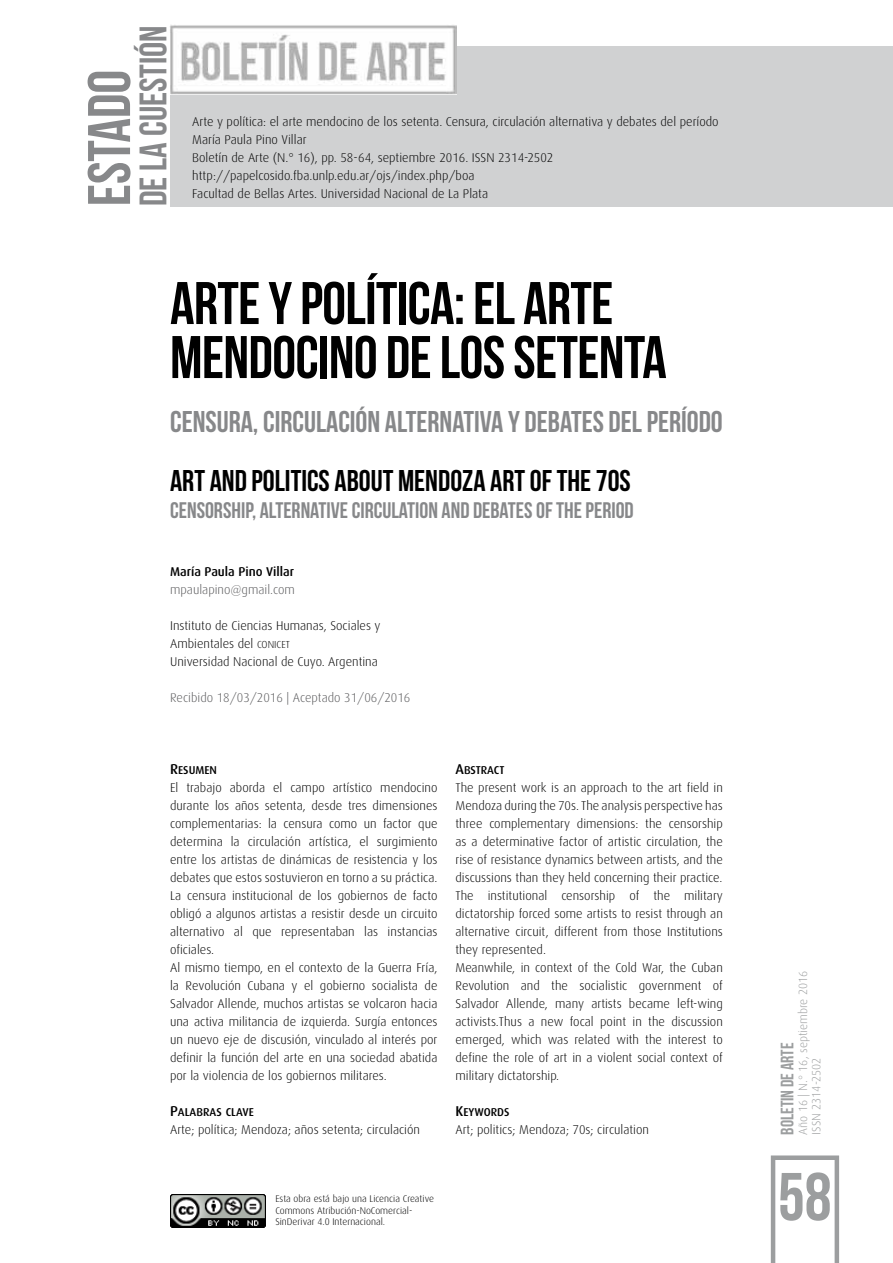
<style>
.page{position:relative;width:893px;height:1263px;background:#fff}
.page>*{position:absolute;margin:0;border:0;box-sizing:border-box;transform-origin:0 0}
.t1{font:67.5px "Bebas Neue";color:#9c9e9f}
.t2{font:60px/54px "Bebas Neue";letter-spacing:-.01em;color:#000}
.t3{font:60px "Bebas Neue";color:#87888a}
.t4{font:38.25px "Bebas Neue";color:#87888a}
.t5{font:30px "Bebas Neue";color:#87888a}
.t6{font:30px "Bebas Neue";color:#000}
.t7{font:22.5px "Bebas Neue";color:#87888a}
.t8{font:18px "Bebas Neue";color:#9c9e9f}
.t9{font:300 12.75px/18px "Dax";color:#000}
.t10{font:300 12.75px "Dax";color:#58585a}
.t11{font:500 12.75px "Dax";color:#000}
.t12{font:300 12px/13.5px "Dax";color:#9c9e9f}
.t13{font:11.4px "Dax Medium SC800";color:#000}
.t14{font:300 9.75px/11.7px "Dax";color:#000}
.s1{font-family:"Dax Light SC800";font-weight:400;font-size:10.2px}
.s2{font-size:14.25px}
</style>
<div class="page">
<svg style="left:771px;top:1155px;width:68px;height:108px"></svg>
<div style="left:170px;top:47px;width:723px;height:160px;background:#d0d1d2"></div>
<img style="left:170px;top:25px;width:286px;height:69px">
<img style="left:170px;top:1194px;width:95px;height:34px">
<h3 class="t4" style="left:132px;top:206px;width:182px;rotate:-90deg">DE LA CUESTIÓN</h3>
<h2 class="t3" style="left:76px;top:206px;width:138px;rotate:-90deg">ESTADO</h2>
<p class="t9" style="left:192px;top:113px;width:528px">Arte y política: el arte mendocino de los setenta. Censura, circulación alternativa y debates del período María Paula Pino Villar<br>Boletín de Arte (N.° 16), pp. 58-64, septiembre 2016. ISSN 2314-2502 http://papelcosido.fba.unlp.edu.ar/ojs/index.php/boa<br>Facultad de Bellas Artes. Universidad Nacional de La Plata</p>
<h2 class="t2" style="left:170px;top:276px;width:498px">ARTE Y POLÍTICA: EL ARTE<br>MENDOCINO DE LOS SETENTA</h2>
<h3 class="t5" style="left:170px;top:405px;width:554px">CENSURA, CIRCULACIÓN ALTERNATIVA Y DEBATES DEL PERÍODO</h3>
<h3 class="t6" style="left:170px;top:464px;width:462px">ART AND POLITICS ABOUT MENDOZA ART OF THE 70S</h3>
<h3 class="t7" style="left:170px;top:497px;width:465px">CENSORSHIP, ALTERNATIVE CIRCULATION AND DEBATES OF THE PERIOD</h3>
<p class="t11" style="left:170px;top:564px;width:126px">María Paula Pino Villar</p>
<p class="t10" style="left:170px;top:583px;width:126px">mpaulapino@gmail.com</p>
<p class="t9" style="left:170px;top:617px;width:212px">Instituto de Ciencias Humanas, Sociales y<br>Ambientales del <span class="s1">CONICET<br></span>Universidad Nacional de Cuyo. Argentina</p>
<p class="t10" style="left:170px;top:691px;width:242px">Recibido 18/03/2016 | Aceptado 31/06/2016</p>
<p class="t13" style="left:170px;top:764px;width:48px"><span class="s2">R</span>ESUMEN</p>
<p class="t9" style="left:170px;top:779px;width:269px">El trabajo aborda el campo artístico mendocino durante los años setenta, desde tres dimensiones complementarias: la censura como un factor que determina la circulación artística, el surgimiento entre los artistas de dinámicas de resistencia y los debates que estos sostuvieron en torno a su práctica.<br>La censura institucional de los gobiernos de facto obligó a algunos artistas a resistir desde un circuito alternativo al que representaban las instancias oficiales.<br>Al mismo tiempo, en el contexto de la Guerra Fría, la Revolución Cubana y el gobierno socialista de Salvador Allende, muchos artistas se volcaron hacia una activa militancia de izquierda. Surgía entonces un nuevo eje de discusión, vinculado al interés por definir la función del arte en una sociedad abatida por la violencia de los gobiernos militares.</p>
<p class="t13" style="left:170px;top:1106px;width:85px"><span class="s2">P</span>ALABRAS CLAVE</p>
<p class="t9" style="left:170px;top:1121px;width:251px">Arte; política; Mendoza; años setenta; circulación</p>
<p class="t13" style="left:455px;top:764px;width:51px"><span class="s2">A</span>BSTRACT</p>
<p class="t9" style="left:455px;top:779px;width:269px">The present work is an approach to the art field in Mendoza during the 70s. The analysis perspective has three complementary dimensions: the censorship as a determinative factor of artistic circulation, the rise of resistance dynamics between artists, and the discussions than they held concerning their practice.<br>The institutional censorship of the military dictatorship forced some artists to resist through an alternative circuit, different from those Institutions they represented.<br>Meanwhile, in context of the Cold War, the Cuban Revolution and the socialistic government of Salvador Allende, many artists became left-wing activists.Thus a new focal point in the discussion emerged, which was related with the interest to define the role of art in a violent social context of military dictatorship.</p>
<p class="t13" style="left:455px;top:1106px;width:56px"><span class="s2">K</span>EYWORDS</p>
<p class="t9" style="left:455px;top:1121px;width:195px">Art; politics; Mendoza; 70s; circulation</p>
<p class="t14" style="left:275px;top:1193px;width:160px">Esta obra está bajo una Licencia Creative<br>Commons Atribución-NoComercial-<br>SinDerivar 4.0 Internacional.</p>
<p class="t12" style="left:796px;top:1134px;width:165px;rotate:-90deg">Año 16 | N.° 16, septiembre 2016<br>ISSN 2314-2502</p>
<h3 class="t8" style="left:777px;top:1134px;width:93px;rotate:-90deg">BOLETIN DE ARTE</h3>
<h1 class="t1" style="left:778px;top:1160px;width:55px">58</h1>
</div>
